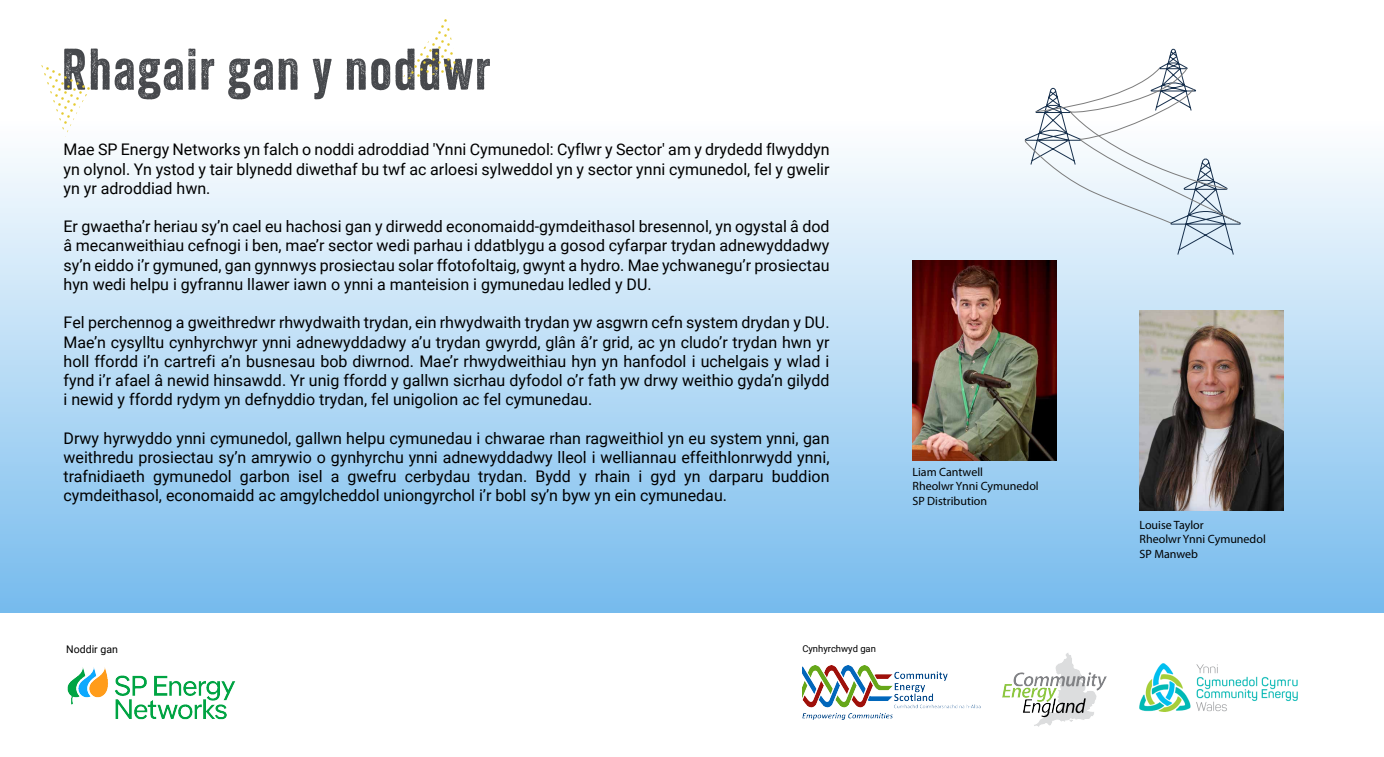
<style>
.page{position:relative;width:1384px;height:757px;background:#fff}
.page>*{position:absolute;margin:0;border:0;box-sizing:border-box;transform-origin:0 0}
.t1{font:56.65px "Veneer";letter-spacing:.04em;color:#46484c}
.t2{font:16px/19.2px "Roboto";color:#000;text-align:justify}
.t3{font:12px/14.4px "Myriad Pro";color:#000}
.t4{font:10.55px "Roboto";color:#000}
.t5{font:9.45px "Roboto";color:#000}
</style>
<div class="page">
<div style="left:0;top:0;width:1384px;height:612px;background:linear-gradient(to bottom,#fff,#7bbded)"></div>
<img style="left:912px;top:260px;width:144px;height:201px">
<img style="left:1139px;top:310px;width:144px;height:200px">
<svg style="left:40px;top:61px;width:53px;height:76px"></svg>
<svg style="left:401px;top:15px;width:57px;height:66px"></svg>
<svg style="left:1025px;top:48px;width:216px;height:207px"></svg>
<img style="left:802px;top:665px;width:178px;height:54px">
<img style="left:1002px;top:653px;width:105px;height:73px">
<img style="left:1139px;top:664px;width:158px;height:48px">
<img style="left:67px;top:667px;width:169px;height:53px">
<h1 class="t1" style="left:62px;top:35px;width:430px">Rhagair gan y noddwr</h1>
<p class="t2" style="left:64px;top:140px;width:767px">Mae SP Energy Networks yn falch o noddi adroddiad 'Ynni Cymunedol: Cyflwr y Sector' am y drydedd flwyddyn yn olynol. Yn ystod y tair blynedd diwethaf bu twf ac arloesi sylweddol yn y sector ynni cymunedol, fel y gwelir yn yr adroddiad hwn.</p>
<p class="t2" style="left:64px;top:216px;width:767px">Er gwaetha’r heriau sy’n cael eu hachosi gan y dirwedd economaidd-gymdeithasol bresennol, yn ogystal â dod â mecanweithiau cefnogi i ben, mae’r sector wedi parhau i ddatblygu a gosod cyfarpar trydan adnewyddadwy sy’n eiddo i’r gymuned, gan gynnwys prosiectau solar ffotofoltaig, gwynt a hydro. Mae ychwanegu’r prosiectau hyn wedi helpu i gyfrannu llawer iawn o ynni a manteision i gymunedau ledled y DU.</p>
<p class="t2" style="left:64px;top:312px;width:767px">Fel perchennog a gweithredwr rhwydwaith trydan, ein rhwydwaith trydan yw asgwrn cefn system drydan y DU.<br>Mae’n cysylltu cynhyrchwyr ynni adnewyddadwy a’u trydan gwyrdd, glân â’r grid, ac yn cludo’r trydan hwn yr holl ffordd i’n cartrefi a’n busnesau bob diwrnod. Mae’r rhwydweithiau hyn yn hanfodol i uchelgais y wlad i fynd i’r afael â newid hinsawdd. Yr unig ffordd y gallwn sicrhau dyfodol o’r fath yw drwy weithio gyda’n gilydd i newid y ffordd rydym yn defnyddio trydan, fel unigolion ac fel cymunedau.</p>
<p class="t2" style="left:64px;top:428px;width:767px">Drwy hyrwyddo ynni cymunedol, gallwn helpu cymunedau i chwarae rhan ragweithiol yn eu system ynni, gan weithredu prosiectau sy’n amrywio o gynhyrchu ynni adnewyddadwy lleol i welliannau effeithlonrwydd ynni, trafnidiaeth gymunedol garbon isel a gwefru cerbydau trydan. Bydd y rhain i gyd yn darparu buddion cymdeithasol, economaidd ac amgylcheddol uniongyrchol i’r bobl sy’n byw yn ein cymunedau.</p>
<p class="t3" style="left:912px;top:464px;width:128px">Liam Cantwell<br>Rheolwr Ynni Cymunedol<br>SP Distribution</p>
<p class="t4" style="left:66px;top:642px;width:53px">Noddir gan</p>
<p class="t5" style="left:802px;top:641px;width:75px">Cynhyrchwyd gan</p>
<p class="t3" style="left:1139px;top:518px;width:128px">Louise Taylor<br>Rheolwr Ynni Cymunedol<br>SP Manweb</p>
</div>
